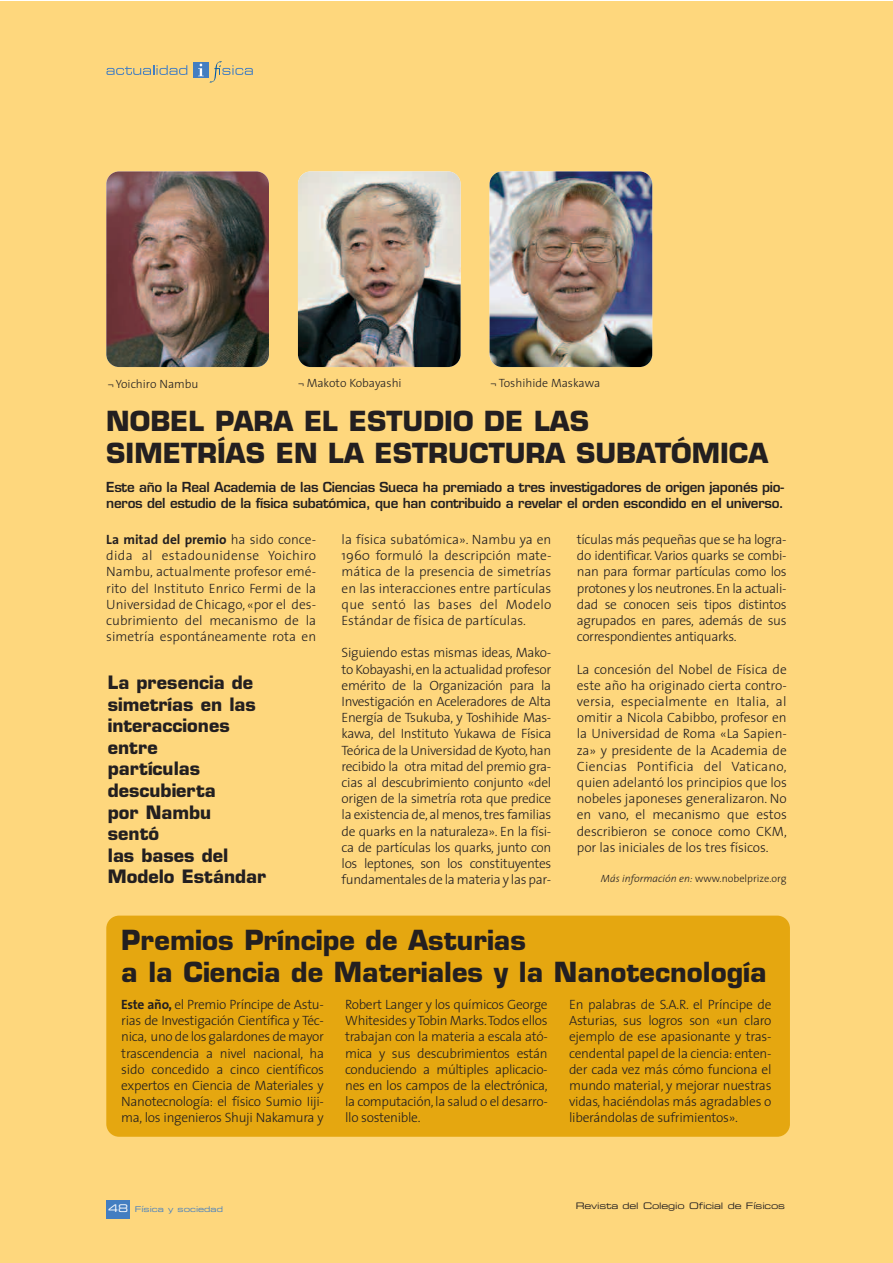
<style>
.page{position:relative;width:893px;height:1263px;background:#fff}
.page>*{position:absolute;margin:0;border:0;box-sizing:border-box;transform-origin:0 0}
.t1{font:700 27px/32.4px "Eurostile";color:#231f20}
.t2{font:700 18px/21.6px "Eurostile";color:#231f20}
.t3{font:300 13.5px/16.2px "The Sans";letter-spacing:-.025em;color:#231f20;text-align:justify}
.t4{font:600 13.5px/16.2px "Eurostile";letter-spacing:-.02em;color:#231f20}
.t5{font:300 12px "The Sans";color:#231f20}
.t6{font:300 10.5px "The Sans";color:#231f20}
.t7{font:9px "Eurostile Extended Two";letter-spacing:-.02em;color:#231f20}
.t8{font:7.95px "Eurostile Extended Two";color:#437ec1}
.s1{font-weight:700}
.s2{font-style:italic}
.s3{font-size:10.5px;color:#fff}
</style>
<div class="page">
<div style="left:0;top:1px;width:892px;height:1262px;background:#fed77d"></div>
<div style="left:107px;top:1200px;width:23px;height:19px;background:#437ec1"></div>
<div style="left:106px;top:916px;width:684px;height:221px;background:#e5a710;border-radius:13px"></div>
<img style="left:490px;top:171px;width:162px;height:196px">
<img style="left:106px;top:171px;width:163px;height:196px">
<img style="left:298px;top:171px;width:163px;height:196px">
<svg style="left:106px;top:65px;width:81px;height:10px"></svg>
<div style="left:193px;top:62px;width:16px;height:16px;background:#437ec1"></div>
<svg style="left:198px;top:61px;width:55px;height:21px"></svg>
<p class="t5" style="left:108px;top:379px;width:92px">¬ Yoichiro Nambu</p>
<p class="t5" style="left:298px;top:379px;width:105px">¬ Makoto Kobayashi</p>
<p class="t5" style="left:491px;top:379px;width:111px">¬ Toshihide Maskawa</p>
<h1 class="t1" style="left:106px;top:408px;width:663px">NOBEL PARA EL ESTUDIO DE LAS<br>SIMETRÍAS EN LA ESTRUCTURA SUBATÓMICA</h1>
<p class="t4" style="left:106px;top:480px;width:679px">Este año la Real Academia de las Ciencias Sueca ha premiado a tres investigadores de origen japonés pio&shy;neros del estudio de la física subatómica, que han contribuido a revelar el orden escondido en el universo.</p>
<p class="t3" style="left:106px;top:533px;width:211px"><span class="s1">La mitad del premio</span> ha sido conce&shy;dida al estadounidense Yoichiro Nambu, actualmente profesor emé&shy;rito del Instituto Enrico Fermi de la Universidad de Chicago, «por el des&shy;cubrimiento del mecanismo de la simetría espontáneamente rota en</p>
<p class="t3" style="left:342px;top:533px;width:211px">la física subatómica». Nambu ya en 1960 formuló la descripción mate&shy;mática de la presencia de simetrías en las interacciones entre partículas que sentó las bases del Modelo Estándar de física de partículas.</p>
<p class="t3" style="left:342px;top:646px;width:211px">Siguiendo estas mismas ideas, Mako&shy;to Kobayashi,en la actualidad profesor emérito de la Organización para la Investigación en Aceleradores de Alta Energía de Tsukuba, y Toshihide Mas&shy;kawa, del Instituto Yukawa de Física Teórica de la Universidad de Kyoto,han recibido la otra mitad del premio gra&shy;cias al descubrimiento conjunto «del origen de la simetría rota que predice la existencia de,al menos, tres familias de quarks en la naturaleza». En la físi&shy;ca de partículas los quarks, junto con los leptones, son los constituyentes fundamentales de la materia y las par-</p>
<h2 class="t2" style="left:108px;top:673px;width:160px">La presencia de simetrías en las interacciones entre<br>partículas descubierta<br>por Nambu sentó<br>las bases del<br>Modelo Estándar</h2>
<p class="t3" style="left:577px;top:533px;width:211px">tículas más pequeñas que se ha logra&shy;do identificar. Varios quarks se combi&shy;nan para formar partículas como los protones y los neutrones. En la actuali&shy;dad se conocen seis tipos distintos agrupados en pares, además de sus correspondientes antiquarks.</p>
<p class="t3" style="left:577px;top:662px;width:211px">La concesión del Nobel de Física de este año ha originado cierta contro&shy;versia, especialmente en Italia, al omitir a Nicola Cabibbo, profesor en la Universidad de Roma «La Sapien&shy;za» y presidente de la Academia de Ciencias Pontificia del Vaticano, quien adelantó los principios que los nobeles japoneses generalizaron. No en vano, el mecanismo que estos describieron se conoce como CKM, por las iniciales de los tres físicos.</p>
<p class="t6" style="left:601px;top:874px;width:187px"><span class="s2">Más información en:</span> www.nobelprize.org</p>
<h1 class="t1" style="left:121px;top:927px;width:647px">Premios Príncipe de Asturias<br>a la Ciencia de Materiales y la Nanotecnología</h1>
<p class="t3" style="left:121px;top:997px;width:204px"><span class="s1">Este año,</span> el Premio Príncipe de Astu&shy;rias de Investigación Científica y Téc&shy;nica, uno de los galardones de mayor trascendencia a nivel nacional, ha sido concedido a cinco científicos expertos en Ciencia de Materiales y Nanotecnología: el físico Sumio Iiji&shy;ma, los ingenieros Shuji Nakamura y</p>
<p class="t3" style="left:345px;top:997px;width:204px">Robert Langer y los químicos George Whitesides y Tobin Marks.Todos ellos trabajan con la materia a escala ató&shy;mica y sus descubrimientos están conduciendo a múltiples aplicacio&shy;nes en los campos de la electrónica, la computación, la salud o el desarro&shy;llo sostenible.</p>
<p class="t3" style="left:569px;top:997px;width:204px">En palabras de S.A.R. el Príncipe de Asturias, sus logros son «un claro ejemplo de ese apasionante y tras&shy;cendental papel de la ciencia: enten&shy;der cada vez más cómo funciona el mundo material, y mejorar nuestras vidas, haciéndolas más agradables o liberándolas de sufrimientos».</p>
<p class="t8" style="left:108px;top:1206px;width:116px"><span class="s3">48</span> Física y sociedad</p>
<p class="t7" style="left:576px;top:1202px;width:211px">Revista del Colegio Oficial de Físicos</p>
</div>
